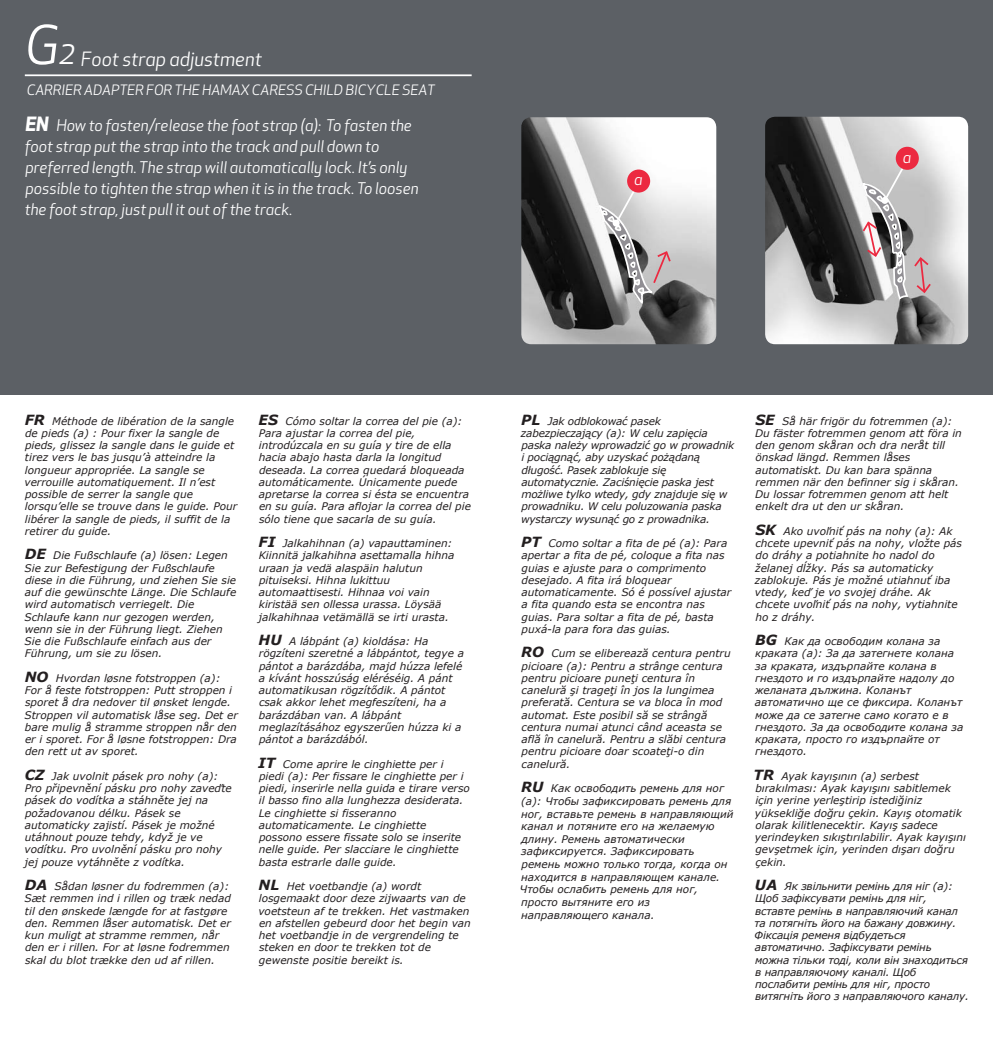
<style>
.page{position:relative;width:993px;height:1042px;background:#fff}
.page>*{position:absolute;margin:0;border:0;box-sizing:border-box;transform-origin:0 0}
.t1{font:italic 52.5px "Apex New";color:#fff}
.t2{font:italic 19.25px "Apex New";color:#fff}
.t3{font:italic 15.75px/21px "Apex New";color:#fff}
.t4{font:italic 14px "Apex New";color:#fff}
.t5{font:italic 700 14px "Verdana";color:#231f20}
.t6{font:italic 10.5px/12.2px "Verdana";color:#231f20}
.t7{font:italic 10.5px/12.2px "Verdana";letter-spacing:-.02em;color:#231f20}
.s1{font-size:31.5px}
.s2{font-weight:700;font-size:19.25px}
.s3{font-weight:700;font-size:14px}
</style>
<div class="page">
<div style="left:0;top:0;width:992px;height:395px;background:#5c6065"></div>
<img style="left:765px;top:117px;width:202px;height:227px">
<img style="left:521px;top:117px;width:195px;height:227px">
<svg style="left:599px;top:181px;width:73px;height:122px;background:#b6b4b4"></svg>
<div style="left:612px;top:220px;width:7px;height:7px;background:#fff;border-radius:50%"></div>
<div style="left:627px;top:169px;width:23px;height:24px;background:#ec2940;border-radius:50%"></div>
<div style="left:895px;top:147px;width:23px;height:23px;background:#ec2940;border-radius:50%"></div>
<svg style="left:860px;top:159px;width:72px;height:141px;background:#b3abac"></svg>
<hr style="left:25px;top:74px;width:446px;height:2px;background:#fff">
<h1 class="t1" style="left:25px;top:12px;width:52px">G<span class="s1">2</span></h1>
<h2 class="t2" style="left:81px;top:47px;width:182px">Foot strap adjustment</h2>
<h3 class="t4" style="left:27px;top:81px;width:18px">Carrier</h3>
<h3 class="t4" style="left:84px;top:81px;width:19px">Adapter</h3>
<h3 class="t4" style="left:146px;top:81px;width:38px">for the</h3>
<h3 class="t4" style="left:202px;top:81px;width:20px">Hamax</h3>
<h3 class="t4" style="left:252px;top:81px;width:18px">Caress</h3>
<h3 class="t4" style="left:305px;top:81px;width:50px">childbicyc</h3>
<h3 class="t4" style="left:384px;top:81px;width:28px">le seat</h3>
<p class="t3" style="left:25px;top:115px;width:395px"><span class="s2">EN</span> How to fasten/release the foot strap (a): To fasten the foot strap put the strap into the track and pull down to preferred length. The strap will automatically lock. It’s only possible to tighten the strap when it is in the track. To loosen the foot strap, just pull it out of the track.</p>
<h3 class="t3" style="left:634px;top:169px;width:10px">a</h3>
<h3 class="t3" style="left:902px;top:146px;width:10px">a</h3>
<p class="t6" style="left:24px;top:414px;width:214px"><span class="s3">FR</span> Méthode de libération de la sangle de pieds (a) : Pour fixer la sangle de pieds, glissez la sangle dans le guide et tirez vers le bas jusqu’à atteindre la longueur appropriée. La sangle se verrouille automatiquement. Il n’est possible de serrer la sangle que lorsqu’elle se trouve dans le guide. Pour libérer la sangle de pieds, il suffit de la retirer du guide.</p>
<p class="t6" style="left:25px;top:549px;width:213px"><span class="s3">DE</span> Die Fußschlaufe (a) lösen: Legen Sie zur Befestigung der Fußschlaufe diese in die Führung, und ziehen Sie sie auf die gewünschte Länge. Die Schlaufe wird automatisch verriegelt. Die Schlaufe kann nur gezogen werden, wenn sie in der Führung liegt. Ziehen Sie die Fußschlaufe einfach aus der Führung, um sie zu lösen.</p>
<h3 class="t5" style="left:25px;top:667px;width:13px">NO</h3>
<p class="t6" style="left:25px;top:672px;width:215px;text-indent:31px">Hvordan løsne fotstroppen (a):<br>For å feste fotstroppen: Putt stroppen i sporet å dra nedover til ønsket lengde.<br>Stroppen vil automatisk låse seg. Det er bare mulig å stramme stroppen når den er i sporet. For å løsne fotstroppen: Dra den rett ut av sporet.</p>
<p class="t6" style="left:24px;top:770px;width:209px"><span class="s3">CZ</span> Jak uvolnit pásek pro nohy (a):<br>Pro připevnění pásku pro nohy zaveďte pásek do vodítka a stáhněte jej na požadovanou délku. Pásek se automaticky zajistí. Pásek je možné utáhnout pouze tehdy, když je ve vodítku. Pro uvolnění pásku pro nohy jej pouze vytáhněte z vodítka.</p>
<p class="t6" style="left:25px;top:880px;width:208px"><span class="s3">DA</span> Sådan løsner du fodremmen (a):<br>Sæt remmen ind i rillen og træk nedad til den ønskede længde for at fastgøre den. Remmen låser automatisk. Det er kun muligt at stramme remmen, når den er i rillen. For at løsne fodremmen skal du blot trække den ud af rillen.</p>
<h3 class="t5" style="left:258px;top:409px;width:11px">ES</h3>
<p class="t6" style="left:258px;top:414px;width:214px;text-indent:27px">Cómo soltar la correa del pie (a):<br>Para ajustar la correa del pie, introdúzcala en su guía y tire de ella hacia abajo hasta darla la longitud deseada. La correa quedará bloqueada automáticamente. Únicamente puede apretarse la correa si ésta se encuentra en su guía. Para aflojar la correa del pie sólo tiene que sacarla de su guía.</p>
<p class="t6" style="left:258px;top:537px;width:197px"><span class="s3">FI</span> Jalkahihnan (a) vapauttaminen:<br>Kiinnitä jalkahihna asettamalla hihna uraan ja vedä alaspäin halutun pituiseksi. Hihna lukittuu automaattisesti. Hihnaa voi vain kiristää sen ollessa urassa. Löysää jalkahihnaa vetämällä se irti urasta.</p>
<p class="t6" style="left:258px;top:635px;width:207px"><span class="s3">HU</span> A lábpánt (a) kioldása: Ha rögzíteni szeretné a lábpántot, tegye a pántot a barázdába, majd húzza lefelé a kívánt hosszúság eléréséig. A pánt automatikusan rögzítődik. A pántot csak akkor lehet megfeszíteni, ha a barázdában van. A lábpánt meglazításához egyszerűen húzza ki a pántot a barázdából.</p>
<p class="t6" style="left:258px;top:757px;width:213px"><span class="s3">IT</span> Come aprire le cinghiette per i piedi (a): Per fissare le cinghiette per i piedi, inserirle nella guida e tirare verso il basso fino alla lunghezza desiderata.<br>Le cinghiette si fisseranno automaticamente. Le cinghiette possono essere fissate solo se inserite nelle guide. Per slacciare le cinghiette basta estrarle dalle guide.</p>
<h3 class="t5" style="left:258px;top:875px;width:11px">NL</h3>
<p class="t6" style="left:258px;top:880px;width:214px;text-indent:28px">Het voetbandje (a) wordt losgemaakt door deze zijwaarts van de voetsteun af te trekken. Het vastmaken en afstellen gebeurd door het begin van het voetbandje in de vergrendeling te steken en door te trekken tot de gewenste positie bereikt is.</p>
<h3 class="t5" style="left:521px;top:409px;width:11px">PL</h3>
<p class="t7" style="left:521px;top:414px;width:215px;text-indent:27px">Jak odblokować pasek zabezpieczający (a): W celu zapięcia paska należy wprowadzić go w prowadnik i pociągnąć, aby uzyskać pożądaną długość. Pasek zablokuje się automatycznie. Zaciśnięcie paska jest możliwe tylko wtedy, gdy znajduje się w prowadniku. W celu poluzowania paska wystarczy wysunąć go z prowadnika.</p>
<h3 class="t5" style="left:521px;top:532px;width:12px">PT</h3>
<p class="t6" style="left:521px;top:537px;width:211px;text-indent:27px">Como soltar a fita de pé (a): Para apertar a fita de pé, coloque a fita nas guias e ajuste para o comprimento desejado. A fita irá bloquear automaticamente. Só é possível ajustar a fita quando esta se encontra nas guias. Para soltar a fita de pé, basta puxá-la para fora das guias.</p>
<p class="t6" style="left:521px;top:647px;width:211px"><span class="s3">RO</span> Cum se eliberează centura pentru picioare (a): Pentru a strânge centura pentru picioare puneţi centura în canelură şi trageţi în jos la lungimea preferată. Centura se va bloca în mod automat. Este posibil să se strângă centura numai atunci când aceasta se află în canelură. Pentru a slăbi centura pentru picioare doar scoateţi-o din canelură.</p>
<p class="t6" style="left:520px;top:782px;width:215px"><span class="s3">RU</span> Как освободить ремень для ног (a): Чтобы зафиксировать ремень для ног, вставьте ремень в направляющий канал и потяните его на желаемую длину. Ремень автоматически зафиксируется. Зафиксировать ремень можно только тогда, когда он находится в направляющем канале.<br>Чтобы ослабить ремень для ног, просто вытяните его из направляющего канала.</p>
<h3 class="t5" style="left:755px;top:409px;width:12px">SE</h3>
<p class="t6" style="left:755px;top:414px;width:208px;text-indent:27px">Så här frigör du fotremmen (a):<br>Du fäster fotremmen genom att föra in den genom skåran och dra neråt till önskad längd. Remmen låses automatiskt. Du kan bara spänna remmen när den befinner sig i skåran.<br>Du lossar fotremmen genom att helt enkelt dra ut den ur skåran.</p>
<p class="t6" style="left:754px;top:525px;width:208px"><span class="s3">SK</span> Ako uvoľniť pás na nohy (a): Ak chcete upevniť pás na nohy, vložte pás do dráhy a potiahnite ho nadol do želanej dĺžky. Pás sa automaticky zablokuje. Pás je možné utiahnuť iba vtedy, keď je vo svojej dráhe. Ak chcete uvoľniť pás na nohy, vytiahnite ho z dráhy.</p>
<p class="t6" style="left:754px;top:635px;width:210px"><span class="s3">BG</span> Как да освободим колана за краката (a): За да затегнете колана за краката, издърпайте колана в гнездото и го издърпайте надолу до желаната дължина. Коланът автоматично ще се фиксира. Коланът може да се затегне само когато е в гнездото. За да освободите колана за краката, просто го издърпайте от гнездото.</p>
<p class="t6" style="left:753px;top:770px;width:214px"><span class="s3">TR</span> Ayak kayışının (a) serbest bırakılması: Ayak kayışını sabitlemek için yerine yerleştirip istediğiniz yüksekliğe doğru çekin. Kayış otomatik olarak kilitlenecektir. Kayış sadece yerindeyken sıkıştırılabilir. Ayak kayışını gevşetmek için, yerinden dışarı doğru çekin.</p>
<p class="t7" style="left:754px;top:880px;width:216px"><span class="s3">UA</span> Як звільнити ремінь для ніг (a):<br>Щоб зафіксувати ремінь для ніг,<br>вставте ремінь в направляючий канал та потягніть його на бажану довжину.<br>Фіксація ременя відбудеться автоматично. Зафіксувати ремінь<br>можна тільки тоді, коли він знаходиться в направляючому каналі. Щоб послабити ремінь для ніг, просто витягніть його з направляючого каналу.</p>
</div>
